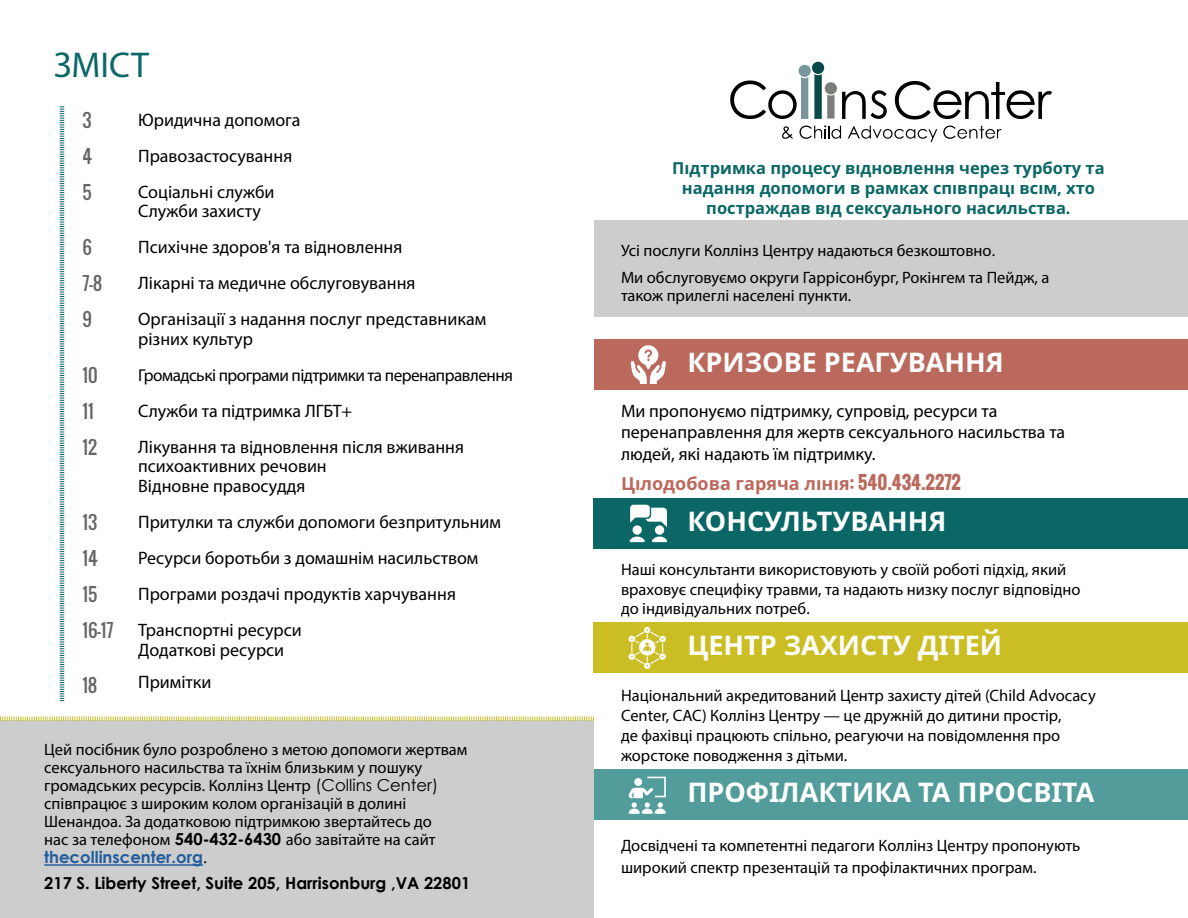
<style>
.page{position:relative;width:1188px;height:918px;background:#fff}
.page>*{position:absolute;margin:0;border:0;box-sizing:border-box;transform-origin:0 0}
.t1{font:36px "Myriad Pro";color:#0a6766}
.t2{font:700 27px "Noto Sans";color:#fff}
.t3{font:18px/36px "Myriad Pro";color:#000}
.t4{font:700 18px "Noto Sans";color:#ba695c}
.t5{font:18px/36px "Oswald";color:#666}
.t6{font:17.25px "Myriad Pro";letter-spacing:-.03em;color:#000}
.t7{font:16.5px/18px "Myriad Pro";color:#000}
.t8{font:700 16.5px/19.8px "Noto Sans";color:#0a6766;text-align:center}
.t9{font:700 16.5px/25.5px "Century Gothic";color:#000}
.s1{font-family:"Century Gothic"}
.s2{font-family:"Century Gothic";font-weight:700}
.s3{color:#215e9e}
.s4{font-weight:400}
.s5{font-family:"Oswald"}
</style>
<div class="page">
<div style="left:594px;top:220px;width:594px;height:97px;background:#cdcdcd"></div>
<div style="left:799px;top:65px;width:12px;height:12px;background:#78969a;border-radius:50%"></div>
<div style="left:812px;top:62px;width:12px;height:12px;background:#0a4949;border-radius:50%"></div>
<svg style="left:730px;top:74px;width:322px;height:68px"></svg>
<svg style="left:59px;top:106px;width:6px;height:595px"></svg>
<div style="left:0;top:720px;width:594px;height:198px;background:#cdcdcd"></div>
<hr style="left:44px;top:864px;width:159px;height:2px;background:#215e9e">
<svg style="left:0;top:716px;width:594px;height:5px"></svg>
<div style="left:594px;top:339px;width:594px;height:51px;background:#ba695c"></div>
<svg style="left:631px;top:345px;width:35px;height:39px"></svg>
<div style="left:594px;top:769px;width:594px;height:51px;background:#529d9c"></div>
<svg style="left:629px;top:777px;width:37px;height:37px"></svg>
<div style="left:594px;top:498px;width:594px;height:51px;background:#0a6766"></div>
<svg style="left:630px;top:505px;width:37px;height:22px"></svg>
<div style="left:633px;top:525px;width:9px;height:10px;background:#fff;border-radius:50%"></div>
<div style="left:655px;top:525px;width:9px;height:10px;background:#fff;border-radius:50%"></div>
<svg style="left:630px;top:537px;width:15px;height:5px"></svg>
<svg style="left:652px;top:537px;width:15px;height:5px"></svg>
<div style="left:594px;top:623px;width:594px;height:50px;background:#cbbe24"></div>
<svg style="left:629px;top:627px;width:37px;height:42px"></svg>
<h1 class="t1" style="left:54px;top:43px;width:97px">ЗМІСТ</h1>
<p class="t3" style="left:138px;top:101px;width:164px">Юридична допомога<br>Правозастосування<br>Соціальні служби</p>
<p class="t3" style="left:138px;top:193px;width:350px">Служби захисту<br>Психічне здоров'я та відновлення<br>Лікарні та медичне обслуговування<br>Організації з надання послуг представникам</p>
<p class="t3" style="left:138px;top:320px;width:116px">різних культур</p>
<p class="t6" style="left:138px;top:364px;width:376px">Громадські програми підтримки та перенаправлення</p>
<p class="t3" style="left:138px;top:392px;width:327px">Служби та підтримка ЛГБТ+<br>Лікування та відновлення після вживання</p>
<p class="t3" style="left:138px;top:456px;width:190px;line-height:19.5px">психоактивних речовин<br>Відновне правосуддя</p>
<p class="t3" style="left:138px;top:503px;width:364px">Притулки та служби допомоги безпритульним Ресурси боротьби з домашнім насильством Програми роздачі продуктів харчування Транспортні ресурси</p>
<p class="t3" style="left:138px;top:634px;width:148px;line-height:31.5px">Додаткові ресурси<br>Примітки</p>
<p class="t5" style="left:82px;top:102px;width:11px;text-align:justify">3<br>4<br>5</p>
<p class="t5" style="left:82px;top:230px;width:21px">6<br>7-8<br>9</p>
<p class="t5" style="left:82px;top:357px;width:17px">10<br>11<br>12</p>
<p class="t5" style="left:82px;top:504px;width:33px">13<br>14<br>15<br>16-17</p>
<p class="t5" style="left:82px;top:668px;width:16px">18</p>
<p class="t7" style="left:44px;top:741px;width:425px">Цей посібник було розроблено з метою допомоги жертвам сексуального насильства та їхнім близьким у пошуку громадських ресурсів. Коллінз Центр <span class="s1">(Collins Center) </span>співпрацює з широким колом організацій в долині Шенандоа. За додатковою підтримкою звертайтесь до<br>нас за телефоном <span class="s2">540-432-6430</span> або завітайте на сайт</p>
<p class="t9" style="left:44px;top:844px;width:428px"><span class="s3">thecollinscenter.org</span><span class="s4">.<br></span>217 S. Liberty Street, Suite 205, Harrisonburg ,VA 22801</p>
<p class="t8" style="left:672px;top:159px;width:434px">Підтримка процесу відновлення через турботу та надання допомоги в рамках співпраці всім, хто постраждав від сексуального насильства.</p>
<p class="t7" style="left:621px;top:237px;width:430px;line-height:27px">Усі послуги Коллінз Центру надаються безкоштовно.<br>Ми обслуговуємо округи Гаррісонбург, Рокінгем та Пейдж, а</p>
<p class="t7" style="left:621px;top:287px;width:232px">також прилеглі населені пункти.</p>
<h2 class="t2" style="left:687px;top:343px;width:318px">КРИЗОВЕ РЕАГУВАННЯ</h2>
<p class="t3" style="left:621px;top:400px;width:446px;line-height:21.6px">Ми пропонуємо підтримку, супровід, ресурси та перенаправлення для жертв сексуального насильства та людей, які надають їм підтримку.</p>
<p class="t4" style="left:621px;top:471px;width:342px">Цілодобова гаряча лінія<span class="s5">: 540.434.2272</span></p>
<h2 class="t2" style="left:687px;top:502px;width:261px">КОНСУЛЬТУВАННЯ</h2>
<p class="t7" style="left:621px;top:559px;width:461px;line-height:19.8px">Наші консультанти використовують у своїй роботі підхід, який враховує специфіку травми, та надають низку послуг відповідно до індивідуальних потреб.</p>
<h2 class="t2" style="left:687px;top:626px;width:316px">ЦЕНТР ЗАХИСТУ ДІТЕЙ</h2>
<p class="t7" style="left:621px;top:686px;width:476px;line-height:19.8px">Національний акредитований Центр захисту дітей (Child Advocacy Center, CAC) Коллінз Центру — це дружній до дитини простір,<br>де фахівці працюють спільно, реагуючи на повідомлення про жорстоке поводження з дітьми.</p>
<h2 class="t2" style="left:687px;top:774px;width:408px">ПРОФІЛАКТИКА ТА ПРОСВІТА</h2>
<p class="t7" style="left:621px;top:834px;width:461px;line-height:21.6px">Досвідчені та компетентні педагоги Коллінз Центру пропонують широкий спектр презентацій та профілактичних програм.</p>
</div>
